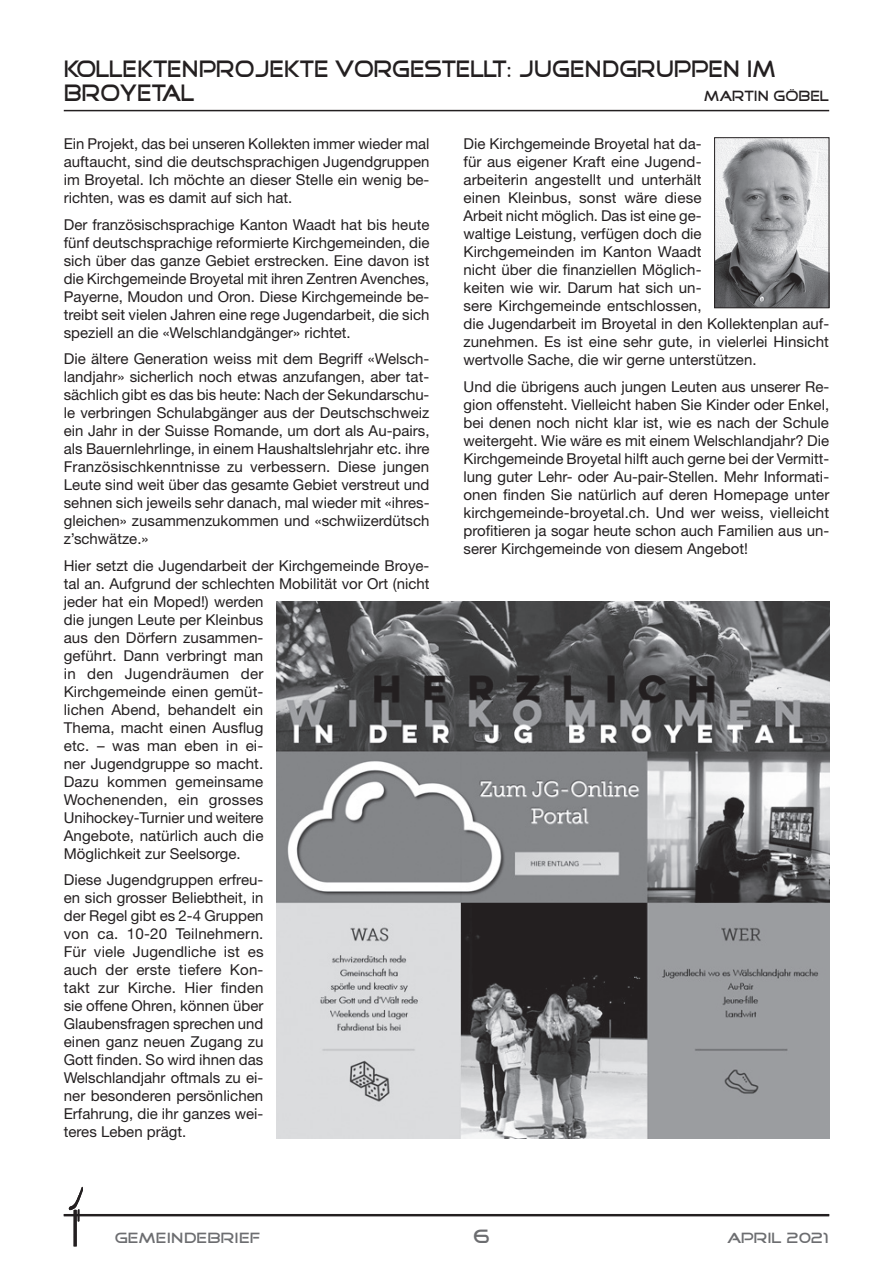
<style>
.page{position:relative;width:893px;height:1263px;background:#fff}
.page>*{position:absolute;margin:0;border:0;box-sizing:border-box;transform-origin:0 0}
.t1{font:24px/24px "Good Times";color:#231f20;scale:.85 1}
.t2{font:19.5px "Good Times";color:#6c6d70}
.t3{font:15px/18px "Helvetica Neue";color:#231f20;text-align:justify}
.t4{font:15px "Good Times";color:#6c6d70}
.t5{font:15px "Good Times";color:#231f20;scale:.9 1}
</style>
<div class="page">
<img style="left:66px;top:1186px;width:25px;height:60px">
<hr style="left:64px;top:110px;width:765px;height:1px;background:#231f20">
<img style="left:716px;top:139px;width:111px;height:167px">
<div style="left:714px;top:137px;width:115px;height:171px;border:1px solid #231f20"></div>
<img style="left:276px;top:601px;width:553px;height:538px">
<hr style="left:64px;top:1214px;width:765px;height:2px;background:#231f20">
<h1 class="t1" style="left:64px;top:58px;width:840px">KOLLEKTENPROJEKTE VORGESTELLT: JUGENDGRUPPEN IM<br>BROYETAL</h1>
<p class="t5" style="left:704px;top:89px;width:140px">MARTIN GÖBEL</p>
<p class="t3" style="left:64px;top:135px;width:367px">Ein Projekt, das bei unseren Kollekten immer wieder mal auftaucht, sind die deutschsprachigen Jugendgruppen im Broyetal. Ich möchte an dieser Stelle ein wenig be&shy;richten, was es damit auf sich hat.</p>
<p class="t3" style="left:64px;top:215px;width:367px">Der französischsprachige Kanton Waadt hat bis heute fünf deutschsprachige reformierte Kirchgemeinden, die sich über das ganze Gebiet erstrecken. Eine davon ist die Kirchgemeinde Broyetal mit ihren Zentren Avenches, Payerne, Moudon und Oron. Diese Kirchgemeinde be&shy;treibt seit vielen Jahren eine rege Jugendarbeit, die sich speziell an die «Welschlandgänger» richtet.</p>
<p class="t3" style="left:64px;top:350px;width:367px">Die ältere Generation weiss mit dem Begriff «Welsch&shy;landjahr» sicherlich noch etwas anzufangen, aber tat&shy;sächlich gibt es das bis heute: Nach der Sekundarschu&shy;le verbringen Schulabgänger aus der Deutschschweiz ein Jahr in der Suisse Romande, um dort als Au-pairs, als Bauernlehrlinge, in einem Haushaltslehrjahr etc. ihre Französischkenntnisse zu verbessern. Diese jungen Leute sind weit über das gesamte Gebiet verstreut und sehnen sich jeweils sehr danach, mal wieder mit «ihres&shy;gleichen» zusammenzukommen und «schwiizerdütsch z’schwätze.»</p>
<p class="t3" style="left:64px;top:556px;width:367px;text-align:left">Hier setzt die Jugendarbeit der Kirchgemeinde Broye&shy;tal an. Aufgrund der schlechten Mobilität vor Ort (nicht jeder hat ein Moped!) werden<br>die jungen Leute per Kleinbus<br>aus den Dörfern zusammen-<br>geführt. Dann verbringt man<br>in den Jugendräumen der<br>Kirchgemeinde einen gemüt-<br>lichen Abend, behandelt ein<br>Thema, macht einen Ausflug<br>etc. – was man eben in ei-<br>ner Jugendgruppe so macht.<br>Dazu kommen gemeinsame<br>Wochenenden, ein grosses<br>Unihockey-Turnier und weitere<br>Angebote, natürlich auch die<br>Möglichkeit zur Seelsorge.</p>
<p class="t3" style="left:64px;top:871px;width:201px">Diese Jugendgruppen erfreu&shy;en sich grosser Beliebtheit, in der Regel gibt es 2-4 Gruppen von ca. 10-20 Teilnehmern.<br>Für viele Jugendliche ist es auch der erste tiefere Kon&shy;takt zur Kirche. Hier finden sie offene Ohren, können über Glaubensfragen sprechen und einen ganz neuen Zugang zu Gott finden. So wird ihnen das Welschlandjahr oftmals zu ei&shy;ner besonderen persönlichen Erfahrung, die ihr ganzes wei&shy;teres Leben prägt.</p>
<p class="t3" style="left:463px;top:135px;width:367px;text-align:left">Die Kirchgemeinde Broyetal hat da-<br>für aus eigener Kraft eine Jugend-<br>arbeiterin angestellt und unterhält<br>einen Kleinbus, sonst wäre diese<br>Arbeit nicht möglich. Das ist eine ge-<br>waltige Leistung, verfügen doch die<br>Kirchgemeinden im Kanton Waadt<br>nicht über die finanziellen Möglich-<br>keiten wie wir. Darum hat sich un-<br>sere Kirchgemeinde entschlossen,<br>die Jugendarbeit im Broyetal in den Kollektenplan auf&shy;zunehmen. Es ist eine sehr gute, in vielerlei Hinsicht wertvolle Sache, die wir gerne unterstützen.</p>
<p class="t3" style="left:463px;top:377px;width:367px">Und die übrigens auch jungen Leuten aus unserer Re&shy;gion offensteht. Vielleicht haben Sie Kinder oder Enkel, bei denen noch nicht klar ist, wie es nach der Schule weitergeht. Wie wäre es mit einem Welschlandjahr? Die Kirchgemeinde Broyetal hilft auch gerne bei der Vermitt&shy;lung guter Lehr- oder Au-pair-Stellen. Mehr Informati&shy;onen finden Sie natürlich auf deren Homepage unter kirchgemeinde-broyetal.ch. Und wer weiss, vielleicht profitieren ja sogar heute schon auch Familien aus un&shy;serer Kirchgemeinde von diesem Angebot!</p>
<p class="t4" style="left:115px;top:1231px;width:147px">GEMEINDEBRIEF</p>
<h2 class="t2" style="left:473px;top:1227px;width:20px">6</h2>
<p class="t4" style="left:727px;top:1231px;width:103px">APRIL 2021</p>
</div>
